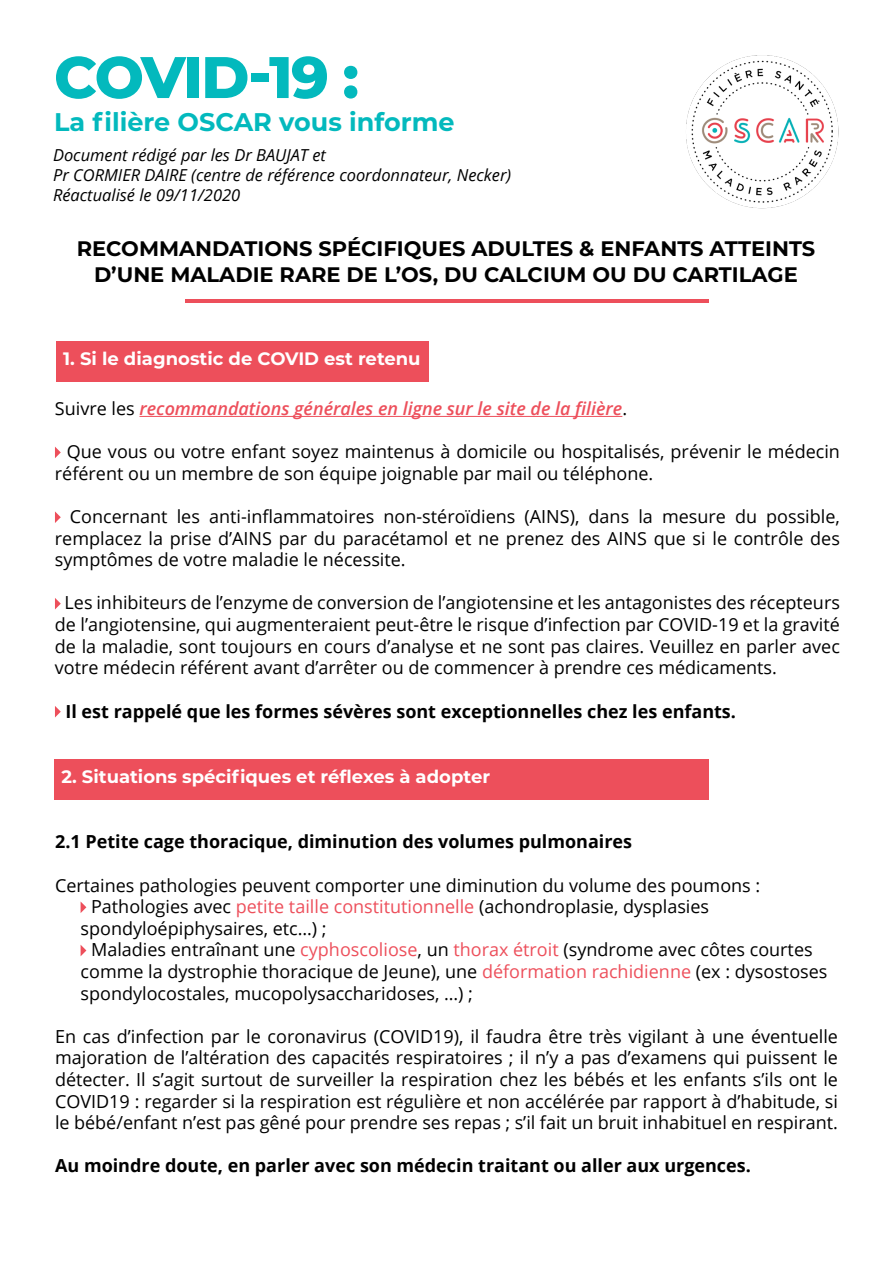
<style>
.page{position:relative;width:893px;height:1263px;background:#fff}
.page>*{position:absolute;margin:0;border:0;box-sizing:border-box;transform-origin:0 0}
.t1{font:800 58.5px "Montserrat";letter-spacing:-.045em;color:#03b9bd}
.t2{font:700 25.5px "Montserrat";color:#03b9bd}
.t3{font:700 21px/25.2px "Montserrat";color:#000;text-align:center}
.t4{font:18px/21.6px "Open Sans";color:#000;text-align:justify}
.t5{font:700 18px "Open Sans";color:#000}
.t6{font:700 18px "Montserrat";color:#fff}
.t7{font:italic 600 18px "Open Sans";color:#ed4f5b}
.t8{font:italic 16.5px/19.8px "Open Sans";color:#000}
.s1{font-weight:400;font-style:normal;color:#000}
.s2{color:#ed4f5b}
</style>
<div class="page">
<img style="left:686px;top:55px;width:153px;height:154px">
<hr style="left:185px;top:300px;width:523px;height:3px;background:#ed4f5b">
<div style="left:56px;top:341px;width:372px;height:40px;background:#ed4f5b"></div>
<div style="left:54px;top:759px;width:654px;height:40px;background:#ed4f5b"></div>
<hr style="left:139px;top:416px;width:483px;height:1px;background:#ed4f5b">
<svg style="left:55px;top:447px;width:6px;height:11px"></svg>
<svg style="left:55px;top:511px;width:6px;height:12px"></svg>
<svg style="left:55px;top:598px;width:6px;height:11px"></svg>
<svg style="left:55px;top:706px;width:6px;height:11px"></svg>
<svg style="left:81px;top:902px;width:5px;height:11px"></svg>
<svg style="left:81px;top:945px;width:5px;height:11px"></svg>
<h1 class="t1" style="left:54px;top:34px;width:307px">COVID-19 :</h1>
<h2 class="t2" style="left:54px;top:104px;width:402px">La filière OSCAR vous informe</h2>
<p class="t8" style="left:53px;top:145px;width:460px">Document rédigé par les Dr BAUJAT et<br>Pr CORMIER DAIRE (centre de référence coordonnateur, Necker)<br>Réactualisé le 09/11/2020</p>
<p class="t3" style="left:77px;top:235px;width:740px">RECOMMANDATIONS SPÉCIFIQUES ADULTES &amp; ENFANTS ATTEINTS<br>D’UNE MALADIE RARE DE L’OS, DU CALCIUM OU DU CARTILAGE</p>
<p class="t6" style="left:63px;top:345px;width:359px">1. Si le diagnostic de COVID est retenu</p>
<p class="t7" style="left:55px;top:396px;width:574px"><span class="s1">Suivre les</span> recommandations générales en ligne sur le site de la filière<span class="s1">.</span></p>
<p class="t4" style="left:55px;top:440px;width:786px;text-indent:12px">Que vous ou votre enfant soyez maintenus à domicile ou hospitalisés, prévenir le médecin référent ou un membre de son équipe joignable par mail ou téléphone.</p>
<p class="t4" style="left:55px;top:505px;width:786px;text-indent:15px">Concernant les anti-inflammatoires non-stéroïdiens (AINS), dans la mesure du possible, remplacez la prise d’AINS par du paracétamol et ne prenez des AINS que si le contrôle des symptômes de votre maladie le nécessite.</p>
<p class="t4" style="left:55px;top:592px;width:786px;text-indent:10px">Les inhibiteurs de l’enzyme de conversion de l’angiotensine et les antagonistes des récepteurs de l’angiotensine, qui augmenteraient peut-être le risque d’infection par COVID-19 et la gravité de la maladie, sont toujours en cours d’analyse et ne sont pas claires. Veuillez en parler avec votre médecin référent avant d’arrêter ou de commencer à prendre ces médicaments.</p>
<p class="t5" style="left:65px;top:698px;width:672px">Il est rappelé que les formes sévères sont exceptionnelles chez les enfants.</p>
<p class="t6" style="left:61px;top:763px;width:430px">2. Situations spécifiques et réflexes à adopter</p>
<p class="t5" style="left:55px;top:829px;width:579px">2.1 Petite cage thoracique, diminution des volumes pulmonaires</p>
<p class="t4" style="left:55px;top:874px;width:707px">Certaines pathologies peuvent comporter une diminution du volume des poumons :</p>
<p class="t4" style="left:91px;top:895px;width:620px">Pathologies avec <span class="s2">petite taille constitutionnelle</span> (achondroplasie, dysplasies</p>
<p class="t4" style="left:81px;top:917px;width:248px">spondyloépiphysaires, etc…) ;</p>
<p class="t4" style="left:91px;top:938px;width:723px">Maladies entraînant une <span class="s2">cyphoscoliose</span>, un <span class="s2">thorax étroit</span> (syndrome avec côtes courtes</p>
<p class="t4" style="left:81px;top:960px;width:748px">comme la dystrophie thoracique de Jeune), une <span class="s2">déformation rachidienne</span> (ex : dysostoses</p>
<p class="t4" style="left:81px;top:982px;width:394px">spondylocostales, mucopolysaccharidoses, …) ;</p>
<p class="t4" style="left:55px;top:1025px;width:784px">En cas d’infection par le coronavirus (COVID19), il faudra être très vigilant à une éventuelle majoration de l’altération des capacités respiratoires ; il n’y a pas d’examens qui puissent le détecter. Il s’agit surtout de surveiller la respiration chez les bébés et les enfants s’ils ont le COVID19 : regarder si la respiration est régulière et non accélérée par rapport à d’habitude, si le bébé/enfant n’est pas gêné pour prendre ses repas ; s’il fait un bruit inhabituel en respirant.</p>
<p class="t5" style="left:55px;top:1153px;width:697px">Au moindre doute, en parler avec son médecin traitant ou aller aux urgences.</p>
</div>
